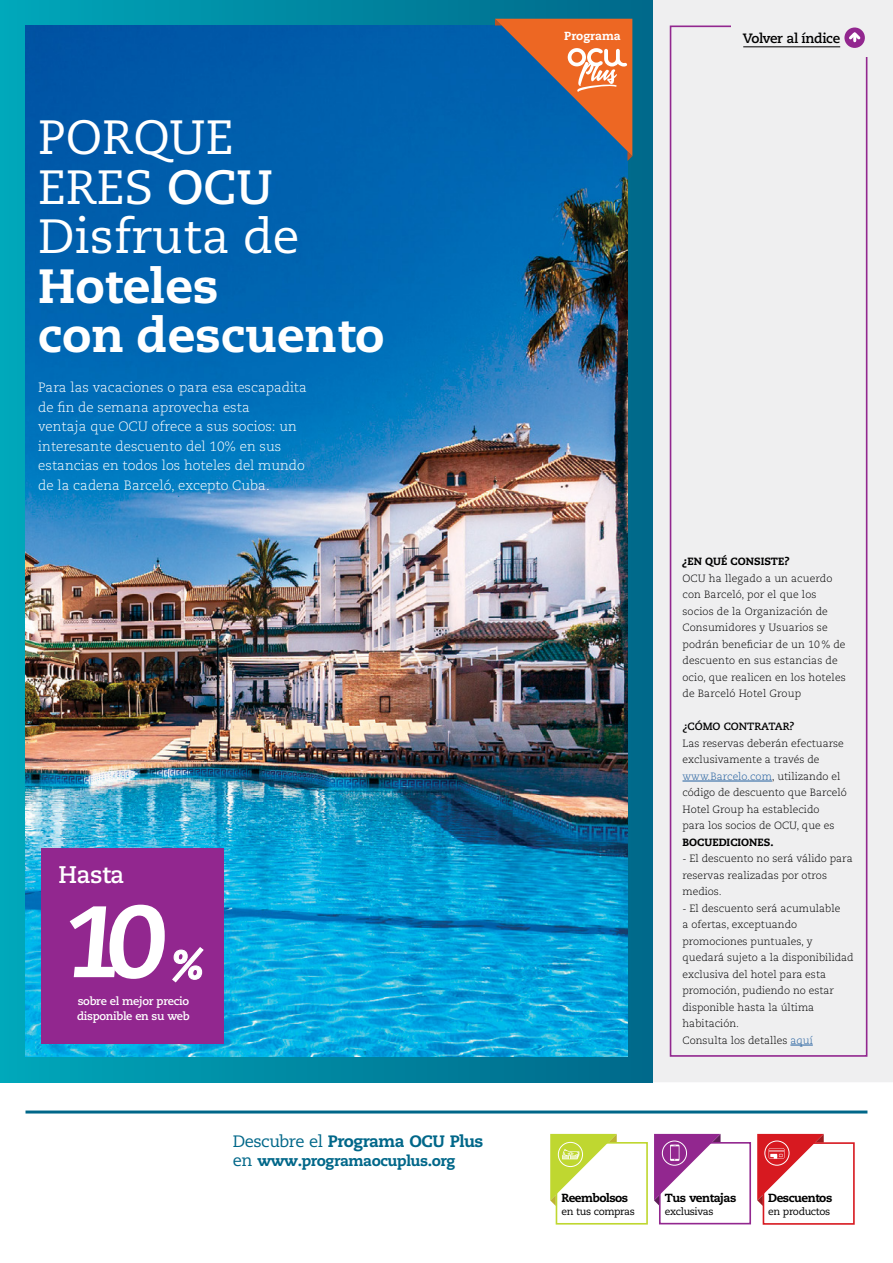
<style>
.page{position:relative;width:893px;height:1263px;background:#fff}
.page>*{position:absolute;margin:0;border:0;box-sizing:border-box;transform-origin:0 0}
.t1{font:italic 800 101.1px "Caecilia LT Std";color:#fff}
.t2{font:48px/49.5px "Caecilia LT Std";color:#fff}
.t3{font:800 48px/49.5px "Caecilia LT Std";color:#fff}
.t4{font:700 24px "Caecilia LT Std";letter-spacing:-.025em;color:#fff}
.t5{font:800 16.5px "Caecilia LT Std";letter-spacing:-.03em;color:#006789}
.t6{font:800 15px "Caecilia LT Std";letter-spacing:-.03em;color:#006789}
.t7{font:300 13.5px/19.5px "Caecilia LT Std";color:#fff}
.t8{font:700 13.5px "Caecilia LT Std";letter-spacing:-.025em;color:#000}
.t9{font:800 11.7px "Caecilia LT Std";letter-spacing:-.04em;color:#000}
.t10{font:800 11.7px "Caecilia LT Std";color:#fff}
.t11{font:700 11.25px/15px "Caecilia LT Std";letter-spacing:-.025em;color:#fff}
.t12{font:300 10.5px/16.5px "Caecilia LT Std";color:#000}
.t13{font:800 10.5px "Caecilia LT Std";color:#000}
.t14{font:700 10.5px "Caecilia LT Std";color:#000}
.t15{font:10.2px "Caecilia LT Std";letter-spacing:-.04em;color:#000}
.s1{font-weight:700}
.s2{font-weight:400}
.s3{font-weight:400;font-size:16.5px}
.s4{color:#215e9e}
</style>
<div class="page">
<div style="left:653px;top:0;width:240px;height:1082px;background:#efeff0"></div>
<div style="left:670px;top:26px;width:197px;height:1031px;border:2px solid #92278f"></div>
<hr style="left:26px;top:1110px;width:841px;height:3px;background:#006789">
<div style="left:659px;top:1142px;width:92px;height:82px;border:2px solid #92278f"></div>
<svg style="left:654px;top:1134px;width:66px;height:72px"></svg>
<div style="left:662px;top:1141px;width:25px;height:24px;border:1px solid #fff;border-radius:50%"></div>
<div style="left:556px;top:1142px;width:92px;height:82px;border:2px solid #bfd730"></div>
<svg style="left:550px;top:1134px;width:67px;height:72px"></svg>
<div style="left:763px;top:1142px;width:92px;height:83px;border:2px solid #d71920"></div>
<svg style="left:757px;top:1134px;width:67px;height:72px"></svg>
<div style="left:731px;top:17px;width:151px;height:40px;background:#efeff0"></div>
<div style="left:844px;top:28px;width:21px;height:20px;background:#92278f;border-radius:50%"></div>
<svg style="left:846px;top:30px;width:17px;height:12px"></svg>
<hr style="left:743px;top:46px;width:97px;height:1px;background:#000">
<hr style="left:682px;top:781px;width:90px;height:1px;background:#215e9e">
<svg style="left:790px;top:1045px;width:23px;height:1px"></svg>
<div style="left:0;top:0;width:653px;height:1082px;background:linear-gradient(to right,#00a7ba,#026888)"></div>
<img style="left:26px;top:26px;width:601px;height:1031px">
<div style="left:41px;top:848px;width:183px;height:196px;background:#92278f"></div>
<svg style="left:172px;top:947px;width:32px;height:36px"></svg>
<svg style="left:495px;top:19px;width:137px;height:142px"></svg>
<h2 class="t2" style="left:38px;top:114px;width:263px">PORQUE<br>ERES <span class="s1">OCU<br></span>Disfruta de</h2>
<h2 class="t3" style="left:38px;top:262px;width:348px">Hoteles<br>con descuento</h2>
<p class="t7" style="left:38px;top:378px;width:270px">Para las vacaciones o para esa escapadita de fin de semana aprovecha esta<br>ventaja que OCU ofrece a sus socios: un interesante descuento del 10% en sus estancias en todos los hoteles del mundo de la cadena Barceló, excepto Cuba.</p>
<h3 class="t4" style="left:58px;top:861px;width:68px">Hasta</h3>
<h1 class="t1" style="left:63px;top:882px;width:106px">10</h1>
<p class="t11" style="left:77px;top:994px;width:114px">sobre el mejor precio disponible en su web</p>
<h3 class="t5" style="left:233px;top:1130px;width:252px"><span class="s2">Descubre el</span> Programa OCU Plus</h3>
<h3 class="t6" style="left:233px;top:1151px;width:224px"><span class="s3">en</span> www.programaocuplus.org</h3>
<p class="t10" style="left:564px;top:29px;width:58px">Programa</p>
<p class="t8" style="left:743px;top:30px;width:99px">Volver al índice</p>
<p class="t13" style="left:682px;top:555px;width:108px">¿EN QUÉ CONSISTE?</p>
<p class="t12" style="left:682px;top:570px;width:165px">OCU ha llegado a un acuerdo con Barceló, por el que los socios de la Organización de<br>Consumidores y Usuarios se podrán beneficiar de un 10 % de descuento en sus estancias de ocio, que realicen en los hoteles de Barceló Hotel Group</p>
<p class="t14" style="left:682px;top:720px;width:114px">¿CÓMO CONTRATAR?</p>
<p class="t12" style="left:682px;top:735px;width:166px">Las reservas deberán efectuarse exclusivamente a través de <span class="s4">www.Barcelo.com</span>, utilizando el código de descuento que Barceló<br>Hotel Group ha establecido<br>para los socios de OCU, que es</p>
<p class="t13" style="left:682px;top:836px;width:93px">BOCUEDICIONES.</p>
<p class="t12" style="left:682px;top:851px;width:172px">- El descuento no será válido para reservas realizadas por otros medios.</p>
<p class="t12" style="left:682px;top:900px;width:173px">- El descuento será acumulable<br>a ofertas, exceptuando promociones puntuales, y quedará sujeto a la disponibilidad exclusiva del hotel para esta promoción, pudiendo no estar disponible hasta la última habitación.<br>Consulta los detalles <span class="s4">aquí</span></p>
<p class="t9" style="left:561px;top:1190px;width:68px">Reembolsos</p>
<p class="t15" style="left:561px;top:1205px;width:75px">en tus compras</p>
<p class="t9" style="left:665px;top:1190px;width:73px">Tus ventajas</p>
<p class="t15" style="left:665px;top:1205px;width:50px">exclusivas</p>
<p class="t9" style="left:768px;top:1190px;width:66px">Descuentos</p>
<p class="t15" style="left:768px;top:1205px;width:63px">en productos</p>
</div>
